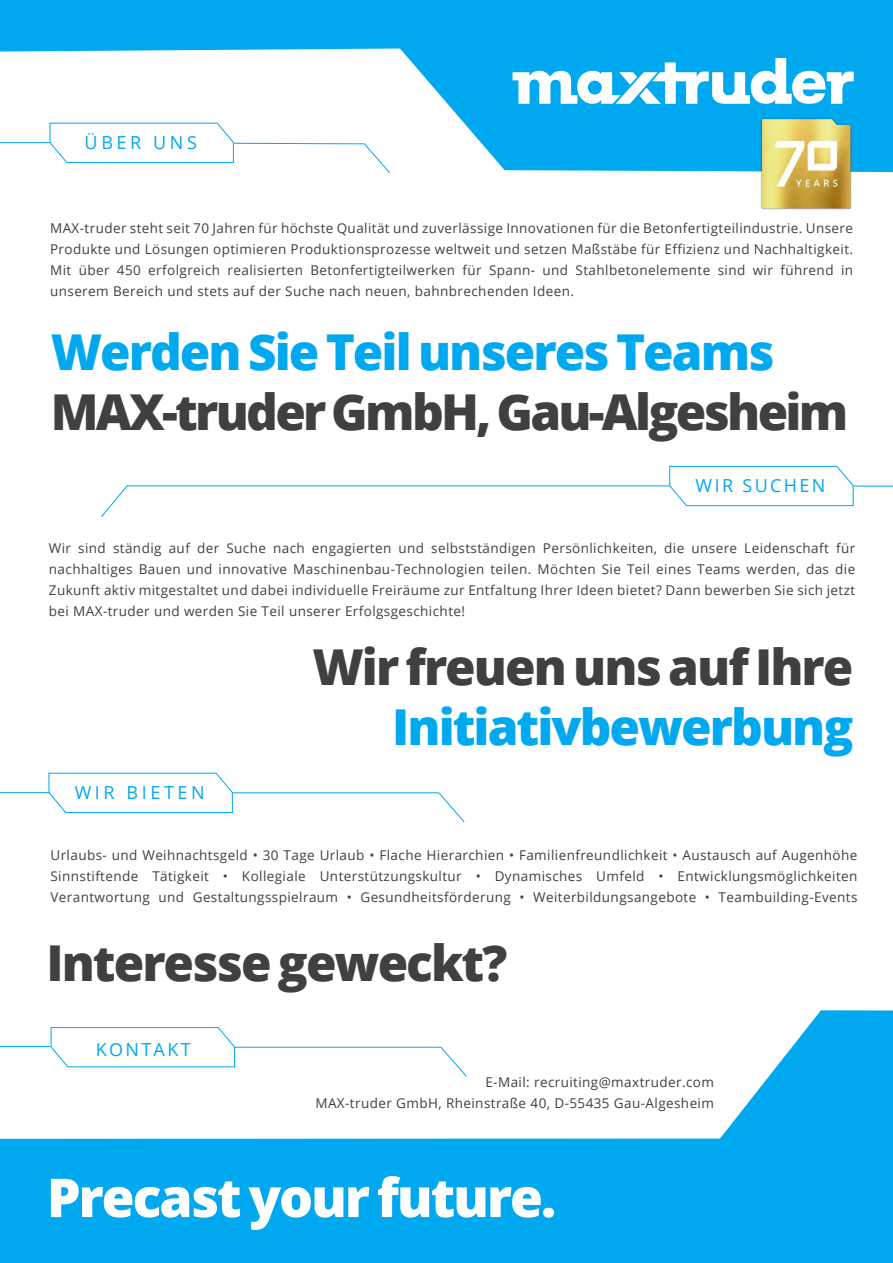
<style>
.page{position:relative;width:893px;height:1263px;background:#fff}
.page>*{position:absolute;margin:0;border:0;box-sizing:border-box;transform-origin:0 0}
.t1{font:800 53.55px "Open Sans";letter-spacing:-.04em;color:#fff}
.t2{font:800 49.5px "Open Sans";letter-spacing:-.04em;color:#404040}
.t3{font:800 49.5px "Open Sans";letter-spacing:-.04em;color:#00a8f0}
.t4{font:18px "Open Sans";letter-spacing:.13em;color:#00a8f0}
.t5{font:18px "Open Sans";letter-spacing:.2em;color:#00a8f0}
.t6{font:13.5px/21px "Open Sans";letter-spacing:.03em;color:#404040;text-align:justify}
</style>
<div class="page">
<svg style="left:0;top:1010px;width:893px;height:253px;fill:#00a8f0"></svg>
<svg style="left:0;top:0;width:893px;height:172px;fill:#00a8f0"></svg>
<svg style="left:504px;top:43px;width:350px;height:61px"></svg>
<hr style="left:0;top:142px;width:50px;height:1px;background:#00a8f0">
<svg style="left:49px;top:122px;width:342px;height:52px"></svg>
<svg style="left:48px;top:772px;width:185px;height:41px"></svg>
<hr style="left:232px;top:792px;width:207px;height:1px;background:#00a8f0">
<svg style="left:438px;top:792px;width:27px;height:31px"></svg>
<hr style="left:0;top:792px;width:50px;height:1px;background:#00a8f0">
<svg style="left:50px;top:1027px;width:185px;height:41px"></svg>
<svg style="left:440px;top:1046px;width:28px;height:31px"></svg>
<hr style="left:234px;top:1047px;width:207px;height:1px;background:#00a8f0">
<hr style="left:0;top:1046px;width:51px;height:1px;background:#00a8f0">
<svg style="left:101px;top:485px;width:27px;height:33px"></svg>
<svg style="left:668px;top:465px;width:186px;height:42px"></svg>
<hr style="left:127px;top:485px;width:543px;height:1px;background:#00a8f0">
<hr style="left:853px;top:486px;width:40px;height:1px;background:#00a8f0">
<img style="left:745px;top:105px;width:118px;height:105px">
<p class="t4" style="left:85px;top:130px;width:114px">ÜBER UNS</p>
<p class="t6" style="left:50px;top:217px;width:804px">MAX-truder steht seit 70 Jahren für höchste Qualität und zuverlässige Innovationen für die Betonfertigteilindustrie. Unsere Produkte und Lösungen optimieren Produktionsprozesse weltweit und setzen Maßstäbe für Effizienz und Nachhaltigkeit.<br>Mit über 450 erfolgreich realisierten Betonfertigteilwerken für Spann- und Stahlbetonelemente sind wir führend in unserem Bereich und stets auf der Suche nach neuen, bahnbrechenden Ideen.</p>
<p class="t3" style="left:51px;top:314px;width:725px">Werden Sie Teil unseres Teams</p>
<p class="t2" style="left:51px;top:374px;width:799px">MAX-truder GmbH, Gau-Algesheim</p>
<p class="t4" style="left:696px;top:473px;width:131px">WIR SUCHEN</p>
<p class="t6" style="left:49px;top:538px;width:808px">Wir sind ständig auf der Suche nach engagierten und selbstständigen Persönlichkeiten, die unsere Leidenschaft für nachhaltiges Bauen und innovative Maschinenbau-Technologien teilen. Möchten Sie Teil eines Teams werden, das die Zukunft aktiv mitgestaltet und dabei individuelle Freiräume zur Entfaltung Ihrer Ideen bietet? Dann bewerben Sie sich jetzt bei MAX-truder und werden Sie Teil unserer Erfolgsgeschichte!</p>
<p class="t2" style="left:312px;top:629px;width:542px">Wir freuen uns auf Ihre</p>
<p class="t3" style="left:392px;top:689px;width:463px">Initiativbewerbung</p>
<p class="t5" style="left:75px;top:780px;width:132px">WIR BIETEN</p>
<p class="t6" style="left:50px;top:844px;width:808px">Urlaubs- und Weihnachtsgeld • 30 Tage Urlaub • Flache Hierarchien • Familienfreundlichkeit • Austausch auf Augenhöhe Sinnstiftende Tätigkeit • Kollegiale Unterstützungskultur • Dynamisches Umfeld • Entwicklungsmöglichkeiten Verantwortung und Gestaltungsspielraum • Gesundheitsförderung • Weiterbildungsangebote • Teambuilding-Events</p>
<p class="t2" style="left:47px;top:926px;width:462px">Interesse geweckt?</p>
<p class="t4" style="left:96px;top:1037px;width:97px">KONTAKT</p>
<p class="t6" style="left:485px;top:1071px;width:230px">E-Mail: recruiting@maxtruder.com</p>
<p class="t6" style="left:315px;top:1092px;width:400px">MAX-truder GmbH, Rheinstraße 40, D-55435 Gau-Algesheim</p>
<p class="t1" style="left:47px;top:1157px;width:511px">Precast your future.</p>
</div>
